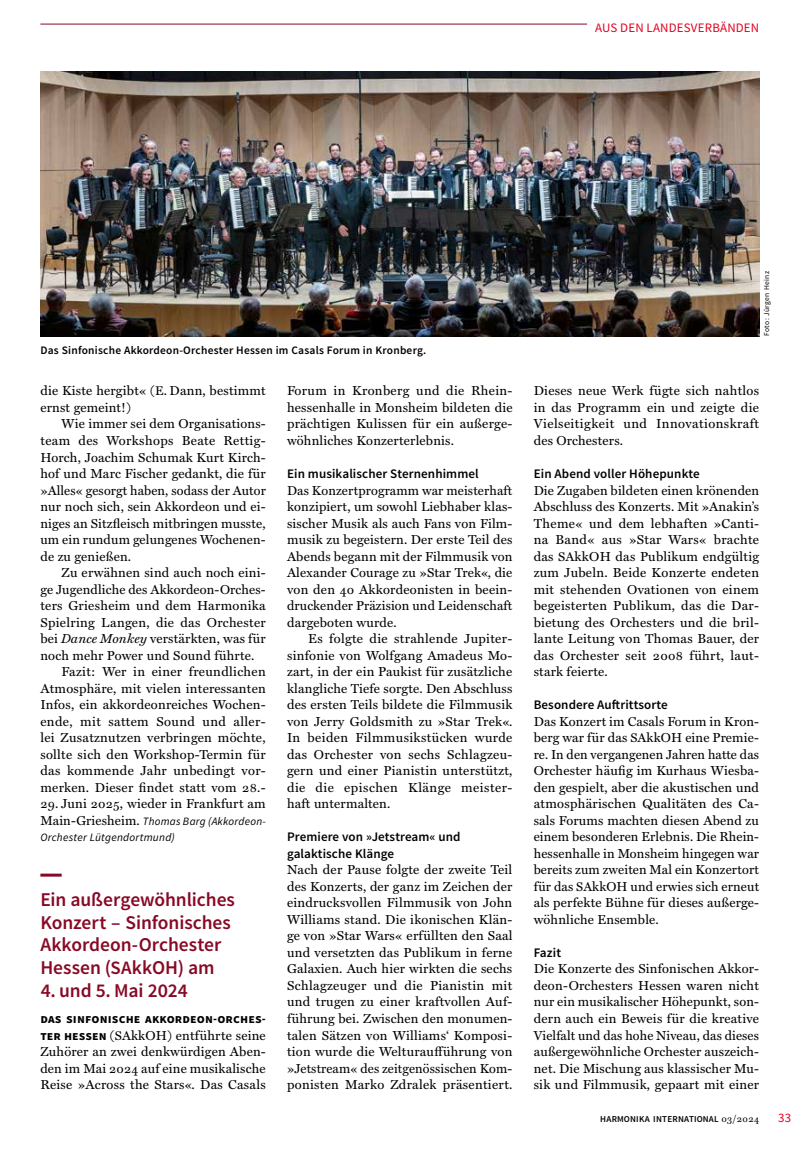
<style>
.page{position:relative;width:808px;height:1149px;background:#fff}
.page>*{position:absolute;margin:0;border:0;box-sizing:border-box;transform-origin:0 0}
.t1{font:600 19.5px/22.5px "Source Sans Pro";letter-spacing:-.005em;color:#870925}
.t2{font:13.05px/16.5px "Miller Text";letter-spacing:.02em;color:#000;text-align:justify}
.t3{font:600 13.05px/16.5px "Source Sans Pro";letter-spacing:.01em;color:#000}
.t4{font:700 13.05px "Source Sans Pro";letter-spacing:.01em;color:#000}
.t5{font:12.9px "Source Sans Pro";letter-spacing:.015em;color:#e3001f}
.t6{font:600 11.4px "Source Sans Pro";letter-spacing:.02em;color:#000}
.t7{font:italic 11.25px/16.5px "Source Sans Pro";letter-spacing:.025em;color:#000}
.t8{font:600 9px "Source Sans Pro";letter-spacing:.025em;color:#000}
.t9{font:7.5px "Source Sans Pro";letter-spacing:.05em;color:#000}
.s1{font-size:12.6px}
.s2{font-style:italic}
.s3{font-family:"Miller Text";font-style:normal;font-size:13.05px}
.s4{font-size:18.9px}
.s5{font-family:"Source Sans Pro";font-weight:700}
.s6{font-family:"Miller Text";font-weight:400;font-size:9.75px}
</style>
<div class="page">
<hr style="left:40px;top:873px;width:22px;height:3px;background:#870925">
<img style="left:40px;top:72px;width:719px;height:264px">
<hr style="left:40px;top:24px;width:547px;height:1px;background:#870925">
<p class="t5" style="left:595px;top:20px;width:166px">AUS DEN LANDESVERBÄNDEN</p>
<p class="t6" style="left:40px;top:343px;width:387px">Das Sinfonische Akkordeon-Orchester Hessen im Casals Forum in Kronberg.</p>
<p class="t2" style="left:40px;top:381px;width:227px">die Kiste hergibt« (<span class="s1">E</span>. Dann, bestimmt ernst gemeint!)</p>
<p class="t2" style="left:40px;top:414px;width:227px;text-indent:21px">Wie immer sei dem Organisations&shy;team des Workshops Beate Rettig-Horch, Joachim Schumak Kurt Kirch&shy;hof und Marc Fischer gedankt, die für »Alles« gesorgt haben, sodass der Autor nur noch sich, sein Akkordeon und ei&shy;niges an Sitzfleisch mitbringen musste, um ein rundum gelungenes Wochenen&shy;de zu genießen.</p>
<p class="t2" style="left:62px;top:563px;width:206px">Zu erwähnen sind auch noch eini-</p>
<p class="t2" style="left:40px;top:579px;width:227px">ge Jugendliche des Akkordeon-Orches-</p>
<p class="t2" style="left:40px;top:596px;width:227px">ters Griesheim und dem Harmonika</p>
<p class="t2" style="left:40px;top:612px;width:227px">Spielring Langen, die das Orchester</p>
<p class="t2" style="left:40px;top:629px;width:227px">bei <span class="s2">Dance Monkey</span> verstärkten, was für</p>
<p class="t2" style="left:40px;top:645px;width:216px">noch mehr Power und Sound führte.</p>
<p class="t2" style="left:62px;top:662px;width:206px">Fazit: Wer in einer freundlichen</p>
<p class="t2" style="left:40px;top:678px;width:227px">Atmosphäre, mit vielen interessanten</p>
<p class="t2" style="left:40px;top:695px;width:227px">Infos, ein akkordeonreiches Wochen-</p>
<p class="t2" style="left:40px;top:711px;width:227px">ende, mit sattem Sound und aller-</p>
<p class="t2" style="left:40px;top:728px;width:227px">lei Zusatznutzen verbringen möchte,</p>
<p class="t2" style="left:40px;top:744px;width:227px">sollte sich den Workshop-Termin für</p>
<p class="t2" style="left:40px;top:761px;width:227px">das kommende Jahr unbedingt vor-</p>
<p class="t2" style="left:40px;top:777px;width:227px">merken. Dieser findet statt vom 28.-</p>
<p class="t2" style="left:40px;top:794px;width:227px">29. Juni 2025, wieder in Frankfurt am</p>
<p class="t7" style="left:40px;top:812px;width:227px"><span class="s3">Main-Griesheim.</span> Thomas Barg (Akkordeon-<br>Orchester Lütgendortmund)</p>
<h1 class="t1" style="left:40px;top:888px;width:196px">Ein außergewöhnliches<br>Konzert – Sinfonisches<br>Akkordeon-Orchester<br>Hessen (<span class="s4">SA</span>kkOH) am</h1>
<h1 class="t1" style="left:40px;top:978px;width:149px">4. und 5. Mai 2024</h1>
<p class="t4" style="left:40px;top:1009px;width:227px">Das Sinfonische Akkordeon-Orches-</p>
<p class="t2" style="left:40px;top:1025px;width:227px"><span class="s5">ter Hessen</span> (<span class="s1">SA</span>kkOH) entführte seine Zuhörer an zwei denkwürdigen Aben&shy;den im Mai 2024 auf eine musikalische Reise »Across the Stars«. Das Casals</p>
<p class="t2" style="left:287px;top:382px;width:227px">Forum in Kronberg und die Rhein&shy;hessenhalle in Monsheim bildeten die prächtigen Kulissen für ein außerge&shy;wöhnliches Konzerterlebnis.</p>
<p class="t3" style="left:287px;top:465px;width:193px">Ein musikalischer Sternenhimmel</p>
<p class="t2" style="left:287px;top:480px;width:227px">Das Konzertprogramm war meisterhaft konzipiert, um sowohl Liebhaber klas&shy;sischer Musik als auch Fans von Film&shy;musik zu begeistern. Der erste Teil des Abends begann mit der Filmmusik von Alexander Courage zu »Star Trek«, die von den 40 Akkordeonisten in beein&shy;druckender Präzision und Leidenschaft dargeboten wurde.</p>
<p class="t2" style="left:287px;top:629px;width:227px;text-indent:21px">Es folgte die strahlende Jupiter&shy;sinfonie von Wolfgang Amadeus Mo&shy;zart, in der ein Paukist für zusätzliche klangliche Tiefe sorgte. Den Abschluss des ersten Teils bildete die Filmmusik von Jerry Goldsmith zu »Star Trek«.<br>In beiden Filmmusikstücken wurde das Orchester von sechs Schlagzeu&shy;gern und einer Pianistin unterstützt, die die epischen Klänge meister&shy;haft untermalten.</p>
<p class="t3" style="left:287px;top:828px;width:175px">Premiere von »Jetstream« und galaktische Klänge</p>
<p class="t2" style="left:287px;top:860px;width:227px">Nach der Pause folgte der zweite Teil des Konzerts, der ganz im Zeichen der eindrucksvollen Filmmusik von John Williams stand. Die ikonischen Klän&shy;ge von »Star Wars« erfüllten den Saal und versetzten das Publikum in ferne Galaxien. Auch hier wirkten die sechs Schlagzeuger und die Pianistin mit und trugen zu einer kraftvollen Auf&shy;führung bei. Zwischen den monumen&shy;talen Sätzen von Williams‘ Komposi&shy;tion wurde die Welturaufführung von »Jetstream« des zeitgenössischen Kom&shy;ponisten Marko Zdralek präsentiert.</p>
<p class="t9" style="left:762px;top:336px;width:66px;rotate:-90deg">Foto: Jürgen Heinz</p>
<p class="t2" style="left:534px;top:382px;width:227px">Dieses neue Werk fügte sich nahtlos in das Programm ein und zeigte die Vielseitigkeit und Innovationskraft des Orchesters.</p>
<p class="t3" style="left:534px;top:465px;width:167px">Ein Abend voller Höhepunkte</p>
<p class="t2" style="left:534px;top:480px;width:227px">Die Zugaben bildeten einen krönenden Abschluss des Konzerts. Mit »Anakin’s Theme« und dem lebhaften »Canti&shy;na Band« aus »Star Wars« brachte das <span class="s1">SA</span>kkOH das Publikum endgültig zum Jubeln. Beide Konzerte endeten mit stehenden Ovationen von einem begeisterten Publikum, das die Dar&shy;bietung des Orchesters und die bril&shy;lante Leitung von Thomas Bauer, der das Orchester seit 2008 führt, laut&shy;stark feierte.</p>
<p class="t3" style="left:534px;top:696px;width:136px">Besondere Auftrittsorte</p>
<p class="t2" style="left:534px;top:711px;width:227px">Das Konzert im Casals Forum in Kron&shy;berg war für das <span class="s1">SA</span>kkOH eine Premie&shy;re. In den vergangenen Jahren hatte das Orchester häufig im Kurhaus Wiesba&shy;den gespielt, aber die akustischen und atmosphärischen Qualitäten des Ca&shy;sals Forums machten diesen Abend zu einem besonderen Erlebnis. Die Rhein&shy;hessenhalle in Monsheim hingegen war bereits zum zweiten Mal ein Konzertort für das <span class="s1">SA</span>kkOH und erwies sich erneut als perfekte Bühne für dieses außerge&shy;wöhnliche Ensemble.</p>
<p class="t3" style="left:534px;top:944px;width:29px">Fazit</p>
<p class="t2" style="left:534px;top:959px;width:227px">Die Konzerte des Sinfonischen Akkor&shy;deon-Orchesters Hessen waren nicht nur ein musikalischer Höhepunkt, son&shy;dern auch ein Beweis für die kreative Vielfalt und das hohe Niveau, das dieses außergewöhnliche Orchester auszeich&shy;net. Die Mischung aus klassischer Mu&shy;sik und Filmmusik, gepaart mit einer</p>
<p class="t8" style="left:600px;top:1112px;width:160px">HARMONIKA INTERNATIONAL <span class="s6">03/2024</span></p>
<p class="t5" style="left:778px;top:1109px;width:14px">33</p>
</div>
